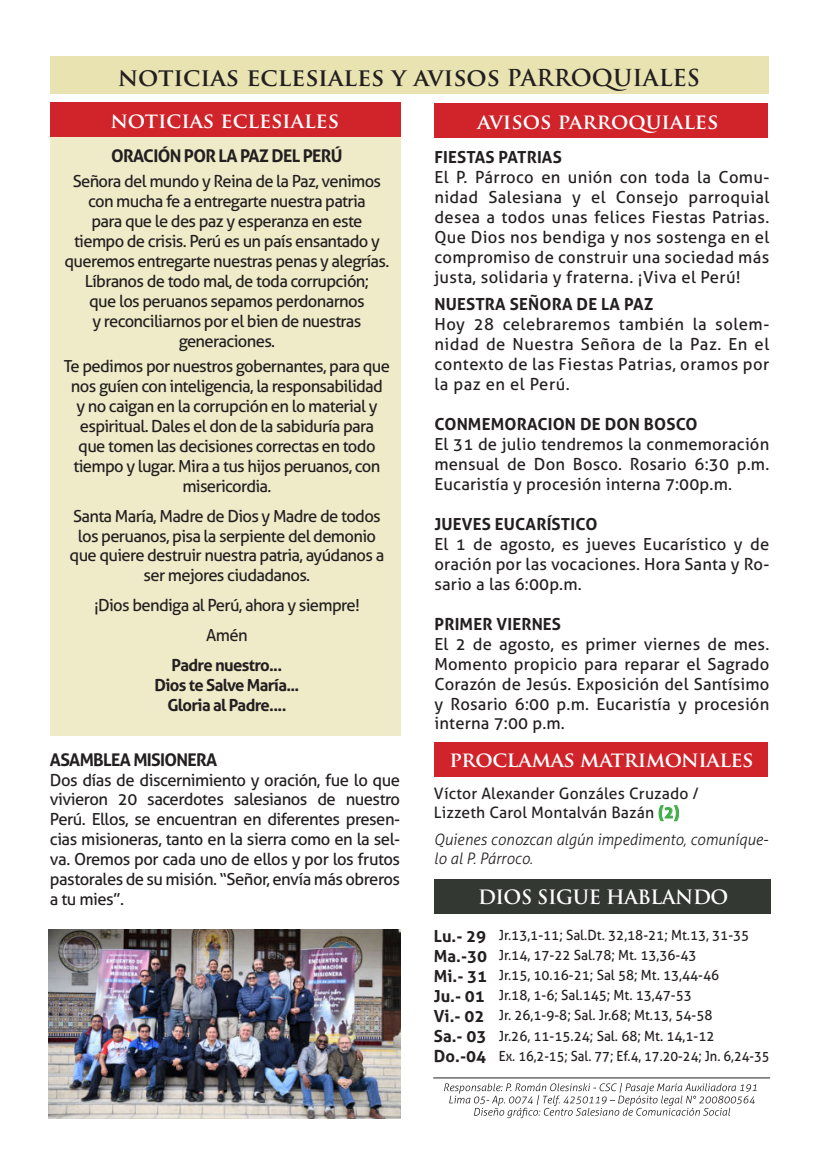
<style>
.page{position:relative;width:819px;height:1161px;background:#fff}
.page>*{position:absolute;margin:0;border:0;box-sizing:border-box;transform-origin:0 0}
.t1{font:700 24.5px "Trajan Pro";color:#231f20}
.t2{font:700 21px "Trajan Pro";letter-spacing:-.01em;color:#fff}
.t3{font:700 19.25px "Trajan Pro";letter-spacing:-.02em;color:#fff}
.t4{font:700 17.5px "Aller";letter-spacing:-.04em;color:#231f20}
.t5{font:16.62px/19.9px "Aller";letter-spacing:-.04em;color:#231f20;text-align:justify}
.t6{font:700 16.62px/19.9px "Aller";letter-spacing:.01em;color:#231f20}
.t7{font:700 16.62px/19.9px "Aller";letter-spacing:-.04em;color:#231f20;text-align:center}
.t8{font:15.75px/18.9px "Aller";letter-spacing:.01em;color:#231f20}
.t9{font:italic 300 15.75px/18.9px "Aller";color:#231f20;scale:.96 1}
.t10{font:14px/20.1px "Aller";color:#231f20;scale:.96 1}
.s1{font-size:22.75px}
.s2{font-weight:700;color:#40ae49}
</style>
<div class="page">
<div style="left:50px;top:136px;width:351px;height:600px;background:#efebc8"></div>
<hr style="left:433px;top:1077px;width:337px;height:1px;background:#231f20">
<svg style="left:444px;top:1083px;width:312px;height:35px"></svg>
<div style="left:50px;top:56px;width:718px;height:38px;background:#e9e3b1"></div>
<div style="left:434px;top:103px;width:333px;height:35px;background:#d1232a"></div>
<div style="left:434px;top:742px;width:333px;height:35px;background:#d1232a"></div>
<div style="left:434px;top:879px;width:336px;height:35px;background:#333832"></div>
<div style="left:50px;top:102px;width:351px;height:35px;background:#d1232a"></div>
<img style="left:48px;top:929px;width:352px;height:189px">
<h1 class="t1" style="left:118px;top:64px;width:583px">noticias eclesiales y avisos <span class="s1">PARROQUIALES</span></h1>
<p class="t2" style="left:477px;top:110px;width:242px">avisos parroquiales</p>
<p class="t2" style="left:110px;top:109px;width:230px">noticias eclesiales</p>
<p class="t4" style="left:111px;top:145px;width:233px">ORACIÓN POR LA PAZ DEL PERÚ</p>
<p class="t5" style="left:65px;top:171px;width:326px;text-align:center">Señora del mundo y Reina de la Paz, venimos con mucha fe a entregarte nuestra patria<br>para que le des paz y esperanza en este tiempo de crisis. Perú es un país ensantado y queremos entregarte nuestras penas y alegrías.<br>Líbranos de todo mal, de toda corrupción;<br>que los peruanos sepamos perdonarnos<br>y reconciliarnos por el bien de nuestras generaciones.</p>
<p class="t5" style="left:64px;top:356px;width:328px;text-align:center">Te pedimos por nuestros gobernantes, para que nos guíen con inteligencia, la responsabilidad<br>y no caigan en la corrupción en lo material y espiritual. Dales el don de la sabiduría para<br>que tomen las decisiones correctas en todo tiempo y lugar. Mira a tus hijos peruanos, con misericordia.</p>
<p class="t5" style="left:70px;top:506px;width:316px;text-align:center">Santa María, Madre de Dios y Madre de todos los peruanos, pisa la serpiente del demonio que quiere destruir nuestra patria, ayúdanos a ser mejores ciudadanos.</p>
<p class="t5" style="left:94px;top:590px;width:267px;line-height:29.9px;text-align:center">¡Dios bendiga al Perú, ahora y siempre!<br>Amén</p>
<p class="t7" style="left:154px;top:655px;width:146px">Padre nuestro...<br>Dios te Salve María...<br>Gloria al Padre....</p>
<p class="t4" style="left:50px;top:748px;width:169px">ASAMBLEA MISIONERA</p>
<p class="t5" style="left:50px;top:769px;width:352px">Dos días de discernimiento y oración, fue lo que vivieron 20 sacerdotes salesianos de nuestro Perú. Ellos, se encuentran en diferentes presen&shy;cias misioneras, tanto en la sierra como en la sel&shy;va. Oremos por cada uno de ellos y por los frutos pastorales de su misión. “Señor, envía más obreros a tu mies”.</p>
<p class="t6" style="left:434px;top:147px;width:129px">FIESTAS PATRIAS</p>
<p class="t5" style="left:434px;top:167px;width:336px">El P. Párroco en unión con toda la Comu&shy;nidad Salesiana y el Consejo parroquial desea a todos unas felices Fiestas Patrias.<br>Que Dios nos bendiga y nos sostenga en el compromiso de construir una sociedad más justa, solidaria y fraterna. ¡Viva el Perú!</p>
<p class="t6" style="left:434px;top:294px;width:220px">NUESTRA SEÑORA DE LA PAZ</p>
<p class="t5" style="left:434px;top:314px;width:336px">Hoy 28 celebraremos también la solem&shy;nidad de Nuestra Señora de la Paz. En el contexto de las Fiestas Patrias, oramos por la paz en el Perú.</p>
<p class="t6" style="left:434px;top:414px;width:265px">CONMEMORACION DE DON BOSCO</p>
<p class="t5" style="left:434px;top:434px;width:336px">El 31 de julio tendremos la conmemoración mensual de Don Bosco. Rosario 6:30 p.m.<br>Eucaristía y procesión interna 7:00p.m.</p>
<p class="t6" style="left:434px;top:514px;width:164px">JUEVES EUCARÍSTICO</p>
<p class="t5" style="left:434px;top:534px;width:336px">El 1 de agosto, es jueves Eucarístico y de oración por las vocaciones. Hora Santa y Ro&shy;sario a las 6:00p.m.</p>
<p class="t6" style="left:434px;top:614px;width:128px">PRIMER VIERNES</p>
<p class="t5" style="left:434px;top:634px;width:336px">El 2 de agosto, es primer viernes de mes.<br>Momento propicio para reparar el Sagrado Corazón de Jesús. Exposición del Santísimo y Rosario 6:00 p.m. Eucaristía y procesión interna 7:00 p.m.</p>
<p class="t2" style="left:449px;top:749px;width:306px">proclamas matrimoniales</p>
<p class="t8" style="left:434px;top:784px;width:267px">Víctor Alexander Gonzáles Cruzado /<br>Lizzeth Carol Montalván Bazán <span class="s2">(2)</span></p>
<p class="t9" style="left:434px;top:832px;width:350px">Quienes conozcan algún impedimento, comuníque&shy;lo al P. Párroco.</p>
<p class="t3" style="left:478px;top:887px;width:252px">DIOS SIGUE HABLANDO</p>
<p class="t6" style="left:434px;top:926px;width:55px">Lu.- 29<br>Ma.-30<br>Mi.- 31<br>Ju.- 01<br>Vi.- 02<br>Sa.- 03<br>Do.-04</p>
<p class="t10" style="left:498px;top:925px;width:283px">Jr.13,1-11; Sal.Dt. 32,18-21; Mt.13, 31-35<br>Jr.14, 17-22 Sal.78; Mt. 13,36-43<br>Jr.15, 10.16-21; Sal 58; Mt. 13,44-46<br>Jr.18, 1-6; Sal.145; Mt. 13,47-53<br>Jr. 26,1-9-8; Sal. Jr.68; Mt.13, 54-58<br>Jr.26, 11-15.24; Sal. 68; Mt. 14,1-12<br>Ex. 16,2-15; Sal. 77; Ef.4, 17.20-24; Jn. 6,24-35</p>
</div>
